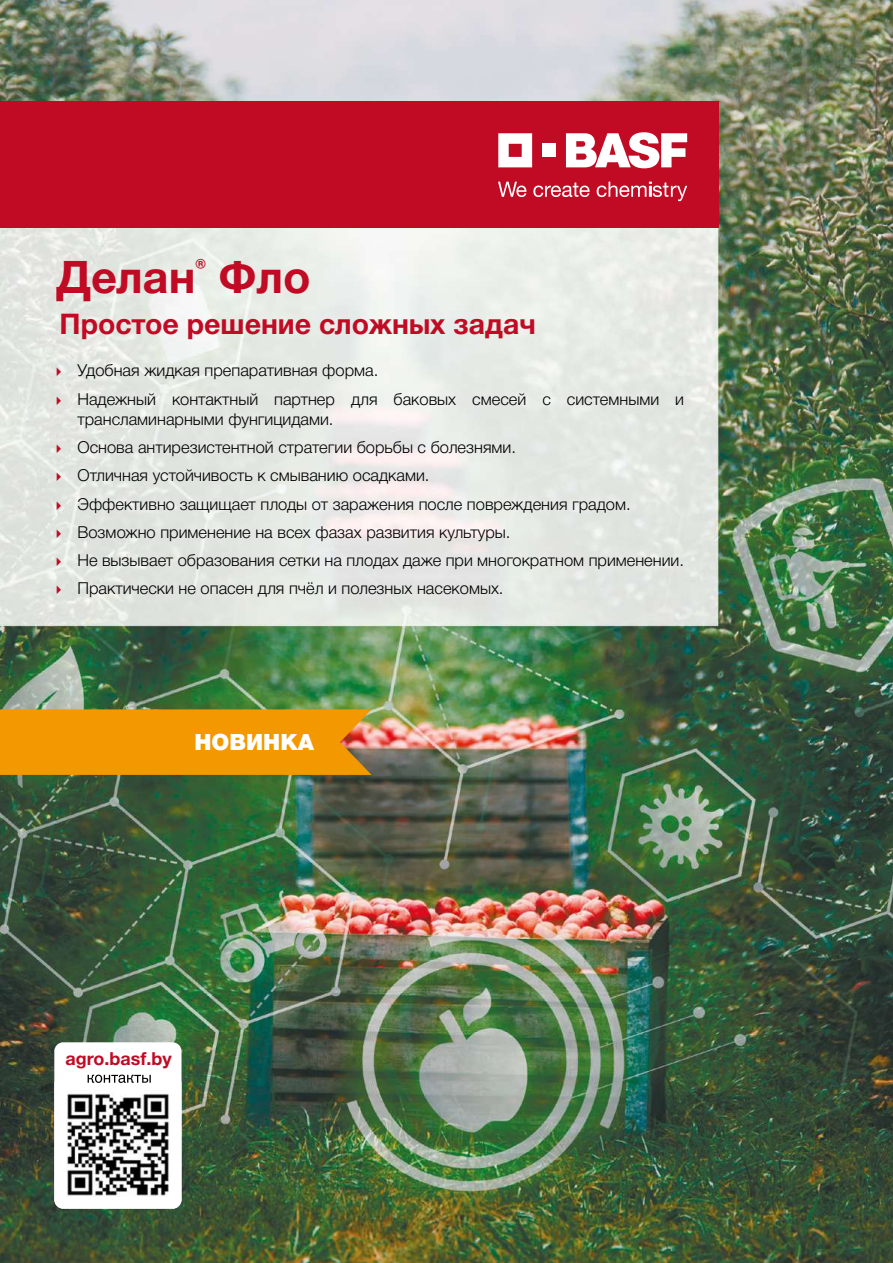
<style>
.page{position:relative;width:893px;height:1263px;background:#fff}
.page>*{position:absolute;margin:0;border:0;box-sizing:border-box;transform-origin:0 0}
.t1{font:700 45px "Helvetica Neue Cyr";color:#c10b25}
.t2{font:700 28.5px "Helvetica Neue Cyr";color:#c10b25}
.t3{font:900 22.5px "Helvetica Neue Cyr";color:#fff}
.t4{font:700 18px "Helvetica Neue Cyr";color:#c10b25}
.t5{font:300 16.5px/28.3px "Helvetica Neue Cyr";color:#000}
</style>
<div class="page">
<img style="left:0;top:0;width:893px;height:1263px">
<div style="left:54px;top:1042px;width:128px;height:167px;background:#fff;border-radius:9px"></div>
<img style="left:54px;top:1081px;width:127px;height:128px">
<svg style="left:88px;top:1074px;width:63px;height:9px"></svg>
<div style="left:0;top:101px;width:718px;height:127px;background:#c10b25"></div>
<svg style="left:498px;top:182px;width:28px;height:15px"></svg>
<svg style="left:533px;top:183px;width:57px;height:14px"></svg>
<svg style="left:597px;top:182px;width:90px;height:19px"></svg>
<svg style="left:566px;top:132px;width:121px;height:36px"></svg>
<svg style="left:498px;top:133px;width:34px;height:34px"></svg>
<div style="left:542px;top:144px;width:14px;height:13px;background:#fff"></div>
<div style="left:0;top:709px;width:372px;height:66px;background:#f49800"></div>
<svg style="left:57px;top:368px;width:4px;height:8px"></svg>
<svg style="left:57px;top:396px;width:4px;height:9px"></svg>
<svg style="left:57px;top:444px;width:4px;height:9px"></svg>
<svg style="left:57px;top:473px;width:4px;height:8px"></svg>
<svg style="left:57px;top:501px;width:4px;height:8px"></svg>
<svg style="left:57px;top:529px;width:4px;height:9px"></svg>
<svg style="left:57px;top:558px;width:4px;height:8px"></svg>
<svg style="left:57px;top:586px;width:4px;height:8px"></svg>
<h1 class="t1" style="left:56px;top:252px;width:256px">Делан<sup>®</sup> Фло</h1>
<h2 class="t2" style="left:60px;top:308px;width:478px">Простое решение сложных задач</h2>
<p class="t5" style="left:77px;top:357px;width:608px">Удобная жидкая препаративная форма.<br>Надежный контактный партнер для баковых смесей с системными и</p>
<p class="t5" style="left:77px;top:405px;width:608px">трансламинарными фунгицидами.<br>Основа антирезистентной стратегии борьбы с болезнями.<br>Отличная устойчивость к смыванию осадками.<br>Эффективно защищает плоды от заражения после повреждения градом.<br>Возможно применение на всех фазах развития культуры.<br>Не вызывает образования сетки на плодах даже при многократном применении.<br>Практически не опасен для пчёл и полезных насекомых.</p>
<h3 class="t3" style="left:195px;top:730px;width:121px">НОВИНКА</h3>
<p class="t4" style="left:65px;top:1048px;width:108px">agro.basf.by</p>
</div>
